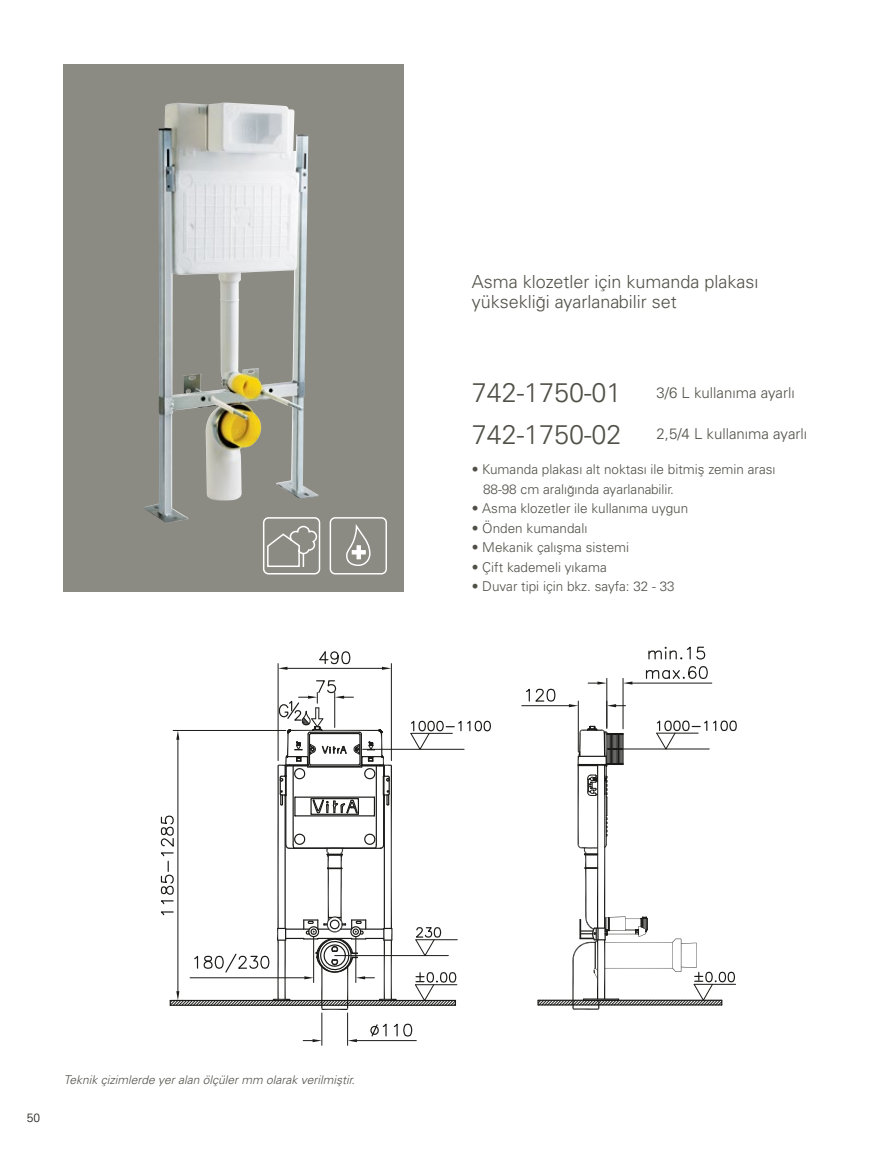
<style>
.page{position:relative;width:893px;height:1149px;background:#fff}
.page>*{position:absolute;margin:0;border:0;box-sizing:border-box;transform-origin:0 0}
.t1{font:27px/41.4px "Univers Light Tr";color:#515048}
.t2{font:18px/19.5px "Univers Light Tr";color:#515048}
.t3{font:15px "Univers Light Tr";color:#515048}
.t4{font:13.5px/19.5px "Univers Light Tr";color:#515048}
.t5{font:12px "Univers Light Ita Tr";color:#515048}
.t6{font:12px "Univers Light Tr";color:#1a1a18}
</style>
<div class="page">
<div style="left:64px;top:64px;width:340px;height:527px;background:#8c8b83"></div>
<svg style="left:346px;top:524px;width:25px;height:42px"></svg>
<div style="left:330px;top:517px;width:57px;height:57px;border:1px solid #fff;border-radius:5px"></div>
<div style="left:263px;top:517px;width:57px;height:57px;border:2px solid #fff;border-radius:5px"></div>
<svg style="left:267px;top:525px;width:51px;height:43px"></svg>
<img style="left:144px;top:102px;width:175px;height:421px">
<hr style="left:278px;top:663px;width:1px;height:97px;background:#1a1a18">
<hr style="left:391px;top:663px;width:1px;height:97px;background:#1a1a18">
<hr style="left:287px;top:668px;width:95px;height:1px;background:#1a1a18">
<svg style="left:278px;top:666px;width:9px;height:3px"></svg>
<svg style="left:382px;top:666px;width:9px;height:3px"></svg>
<svg style="left:319px;top:651px;width:32px;height:13px"></svg>
<hr style="left:522px;top:705px;width:47px;height:1px;background:#1a1a18">
<svg style="left:525px;top:646px;width:212px;height:363px"></svg>
<hr style="left:322px;top:1012px;width:1px;height:32px;background:#1a1a18">
<hr style="left:347px;top:1012px;width:1px;height:32px;background:#1a1a18">
<hr style="left:357px;top:1039px;width:59px;height:1px;background:#1a1a18">
<svg style="left:303px;top:1038px;width:19px;height:3px"></svg>
<svg style="left:348px;top:1038px;width:9px;height:3px"></svg>
<svg style="left:370px;top:1023px;width:17px;height:14px"></svg>
<svg style="left:393px;top:1023px;width:20px;height:13px"></svg>
<svg style="left:160px;top:679px;width:331px;height:330px"></svg>
<h2 class="t2" style="left:472px;top:271px;width:288px">Asma klozetler için kumanda plakas› yüksekli¤i ayarlanabilir set</h2>
<h1 class="t1" style="left:472px;top:371px;width:151px">742-1750-01<br>742-1750-02</h1>
<p class="t3" style="left:657px;top:383px;width:140px">3/6 L kullanıma ayarlı</p>
<p class="t3" style="left:657px;top:425px;width:152px">2,5/4 L kullanıma ayarlı</p>
<p class="t4" style="left:483px;top:459px;width:294px;text-indent:-11px">• Kumanda plakası alt noktası ile bitmiş zemin arası<br>88-98 cm aralığında ayarlanabilir.</p>
<p class="t4" style="left:472px;top:498px;width:218px">• Asma klozetler ile kullanıma uygun</p>
<p class="t4" style="left:472px;top:518px;width:117px">• Önden kumandalı</p>
<p class="t4" style="left:472px;top:537px;width:159px">• Mekanik çalışma sistemi</p>
<p class="t4" style="left:472px;top:557px;width:137px">• Çift kademeli yıkama</p>
<p class="t4" style="left:472px;top:576px;width:204px">• Duvar tipi için bkz. sayfa: 32 - 33</p>
<p class="t6" style="left:27px;top:1110px;width:15px">50</p>
<p class="t5" style="left:64px;top:1072px;width:293px">Teknik çizimlerde yer alan ölçüler mm olarak verilmiştir.</p>
</div>
